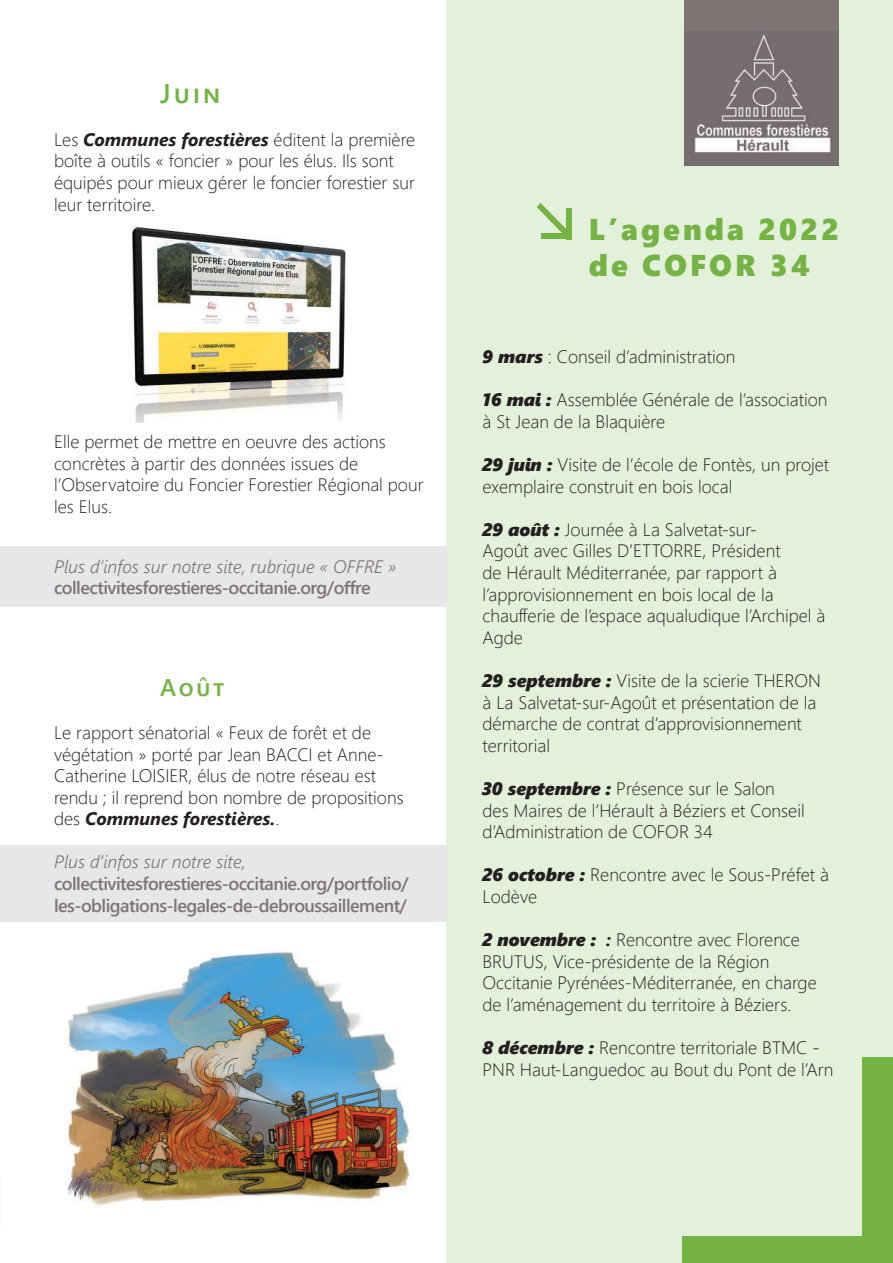
<style>
.page{position:relative;width:893px;height:1263px;background:#fff}
.page>*{position:absolute;margin:0;border:0;box-sizing:border-box;transform-origin:0 0}
.t1{font:30px/36px "Segoe UI Black";letter-spacing:.1em;color:#74b344}
.t2{font:600 27px "Segoe UI";color:#74b344}
.t3{font:600 24px "Segoe UI";color:#74b344}
.t4{font:300 18px/21.6px "Segoe UI";color:#231f20}
.t5{font:600 18px/21.6px "Segoe UI";letter-spacing:-.03em;color:#7f7373}
.t6{font:italic 300 18px "Segoe UI";color:#7f7373}
.s1{font-weight:700;font-style:italic}
.s2{font-family:"Segoe UI Black";font-weight:400;font-style:italic}
</style>
<div class="page">
<div style="left:446px;top:0;width:447px;height:1263px;background:#e3f0da"></div>
<div style="left:862px;top:1058px;width:31px;height:205px;background:#74b344"></div>
<div style="left:682px;top:1236px;width:211px;height:27px;background:#74b344"></div>
<img style="left:132px;top:226px;width:214px;height:197px">
<svg style="left:537px;top:203px;width:29px;height:35px"></svg>
<div style="left:542px;top:234px;width:30px;height:5px;background:#74b344"></div>
<div style="left:566px;top:208px;width:6px;height:31px;background:#74b344"></div>
<div style="left:684px;top:0;width:155px;height:166px;background:#7f7373"></div>
<img style="left:689px;top:32px;width:145px;height:121px">
<div style="left:0;top:546px;width:446px;height:61px;background:#e6e7e9"></div>
<div style="left:0;top:845px;width:446px;height:77px;background:#e6e7e9"></div>
<img style="left:67px;top:952px;width:343px;height:254px">
<h2 class="t2" style="left:160px;top:68px;width:62px">Juin</h2>
<p class="t4" style="left:54px;top:127px;width:363px">Les <span class="s1">Communes forestières</span> éditent la première boîte à outils « foncier » pour les élus. Ils sont équipés pour mieux gérer le foncier forestier sur leur territoire.</p>
<p class="t4" style="left:54px;top:429px;width:371px">Elle permet de mettre en oeuvre des actions concrètes à partir des données issues de l’Observatoire du Foncier Forestier Régional pour les Elus.</p>
<p class="t6" style="left:54px;top:549px;width:344px">Plus d’infos sur notre site, rubrique « OFFRE »</p>
<p class="t5" style="left:54px;top:576px;width:318px">collectivitesforestieres-occitanie.org/offre</p>
<h3 class="t3" style="left:160px;top:665px;width:65px">Août</h3>
<p class="t4" style="left:54px;top:720px;width:351px">Le rapport sénatorial « Feux de forêt et de végétation » porté par Jean BACCI et Anne-Catherine LOISIER, élus de notre réseau est rendu ; il reprend bon nombre de propositions des <span class="s1">Communes forestières.</span>.</p>
<p class="t6" style="left:54px;top:845px;width:193px">Plus d’infos sur notre site,</p>
<p class="t5" style="left:54px;top:871px;width:356px">collectivitesforestieres-occitanie.org/portfolio/ les-obligations-legales-de-debroussaillement/</p>
<h1 class="t1" style="left:589px;top:210px;width:252px">L’agenda 2022 de COFOR 34</h1>
<p class="t4" style="left:482px;top:344px;width:254px"><span class="s2">9 mars</span> : Conseil d’administration</p>
<p class="t4" style="left:482px;top:387px;width:346px"><span class="s2">16 mai :</span> Assemblée Générale de l’association à St Jean de la Blaquière</p>
<p class="t4" style="left:482px;top:452px;width:348px"><span class="s2">29 juin :</span> Visite de l’école de Fontès, un projet exemplaire construit en bois local</p>
<p class="t4" style="left:482px;top:517px;width:344px"><span class="s2">29 août :</span> Journée à La Salvetat-sur-<br>Agoût avec Gilles D’ETTORRE, Président<br>de Hérault Méditerranée, par rapport à l’approvisionnement en bois local de la chaufferie de l’espace aqualudique l’Archipel à Agde</p>
<p class="t4" style="left:482px;top:668px;width:340px"><span class="s2">29 septembre :</span> Visite de la scierie THERON à La Salvetat-sur-Agoût et présentation de la démarche de contrat d’approvisionnement territorial</p>
<p class="t4" style="left:482px;top:776px;width:324px"><span class="s2">30 septembre :</span> Présence sur le Salon des Maires de l’Hérault à Béziers et Conseil d’Administration de COFOR 34</p>
<p class="t4" style="left:482px;top:862px;width:348px"><span class="s2">26 octobre :</span> Rencontre avec le Sous-Préfet à<br>Lodève</p>
<p class="t4" style="left:482px;top:927px;width:336px"><span class="s2">2 novembre :</span> <span class="s1">:</span> Rencontre avec Florence BRUTUS, Vice-présidente de la Région Occitanie Pyrénées-Méditerranée, en charge de l’aménagement du territoire à Béziers.</p>
<p class="t4" style="left:482px;top:1035px;width:352px"><span class="s2">8 décembre :</span> Rencontre territoriale BTMC -<br>PNR Haut-Languedoc au Bout du Pont de l’Arn</p>
</div>
